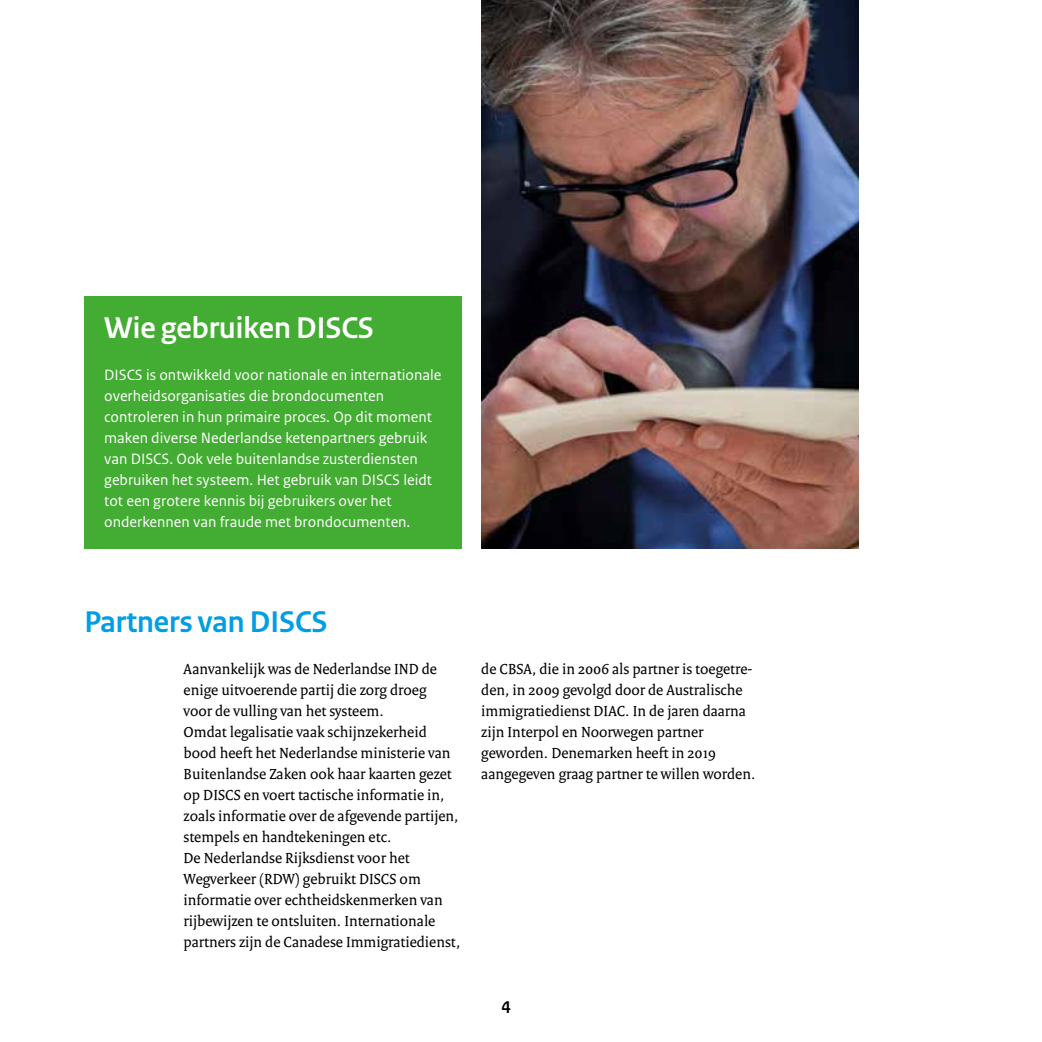
<style>
.page{position:relative;width:1042px;height:1042px;background:#fff}
.page>*{position:absolute;margin:0;border:0;box-sizing:border-box;transform-origin:0 0}
.t1{font:700 31.5px "Rijksoverheid Sans Heading";color:#fff}
.t2{font:700 31.5px "Rijksoverheid Sans Heading";color:#009ee3}
.t3{font:700 17.5px "Rijksoverheid Sans Text";color:#000}
.t4{font:15.75px/21px "Rijksoverheid Serif";color:#000}
.t5{font:15.75px/21px "Rijksoverheid Sans Text";color:#fff}
</style>
<div class="page">
<img style="left:481px;top:0;width:377px;height:548px">
<div style="left:84px;top:296px;width:377px;height:252px;background:#43ac32"></div>
<h1 class="t1" style="left:104px;top:310px;width:271px">Wie gebruiken DISCS</h1>
<p class="t5" style="left:104px;top:365px;width:339px">DISCS is ontwikkeld voor nationale en internationale overheidsorganisaties die brondocumenten controleren in hun primaire proces. Op dit moment maken diverse Nederlandse ketenpartners gebruik van DISCS. Ook vele buitenlandse zusterdiensten gebruiken het systeem. Het gebruik van DISCS leidt tot een grotere kennis bij gebruikers over het onderkennen van fraude met brondocumenten.</p>
<h1 class="t2" style="left:84px;top:604px;width:245px">Partners van DISCS</h1>
<p class="t4" style="left:184px;top:658px;width:278px">Aanvankelijk was de Nederlandse IND de enige uitvoerende partij die zorg droeg<br>voor de vulling van het systeem.<br>Omdat legalisatie vaak schijnzekerheid bood heeft het Nederlandse ministerie van Buitenlandse Zaken ook haar kaarten gezet op DISCS en voert tactische informatie in, zoals informatie over de afgevende partijen, stempels en handtekeningen etc.<br>De Nederlandse Rijksdienst voor het Wegverkeer (RDW) gebruikt DISCS om informatie over echtheidskenmerken van rijbewijzen te ontsluiten. Internationale partners zijn de Canadese Immigratiedienst,</p>
<p class="t4" style="left:481px;top:658px;width:276px">de CBSA, die in 2006 als partner is toegetre&shy;den, in 2009 gevolgd door de Australische immigratiedienst DIAC. In de jaren daarna zijn Interpol en Noorwegen partner geworden. Denemarken heeft in 2019 aangegeven graag partner te willen worden.</p>
<p class="t3" style="left:501px;top:995px;width:11px">4</p>
</div>
